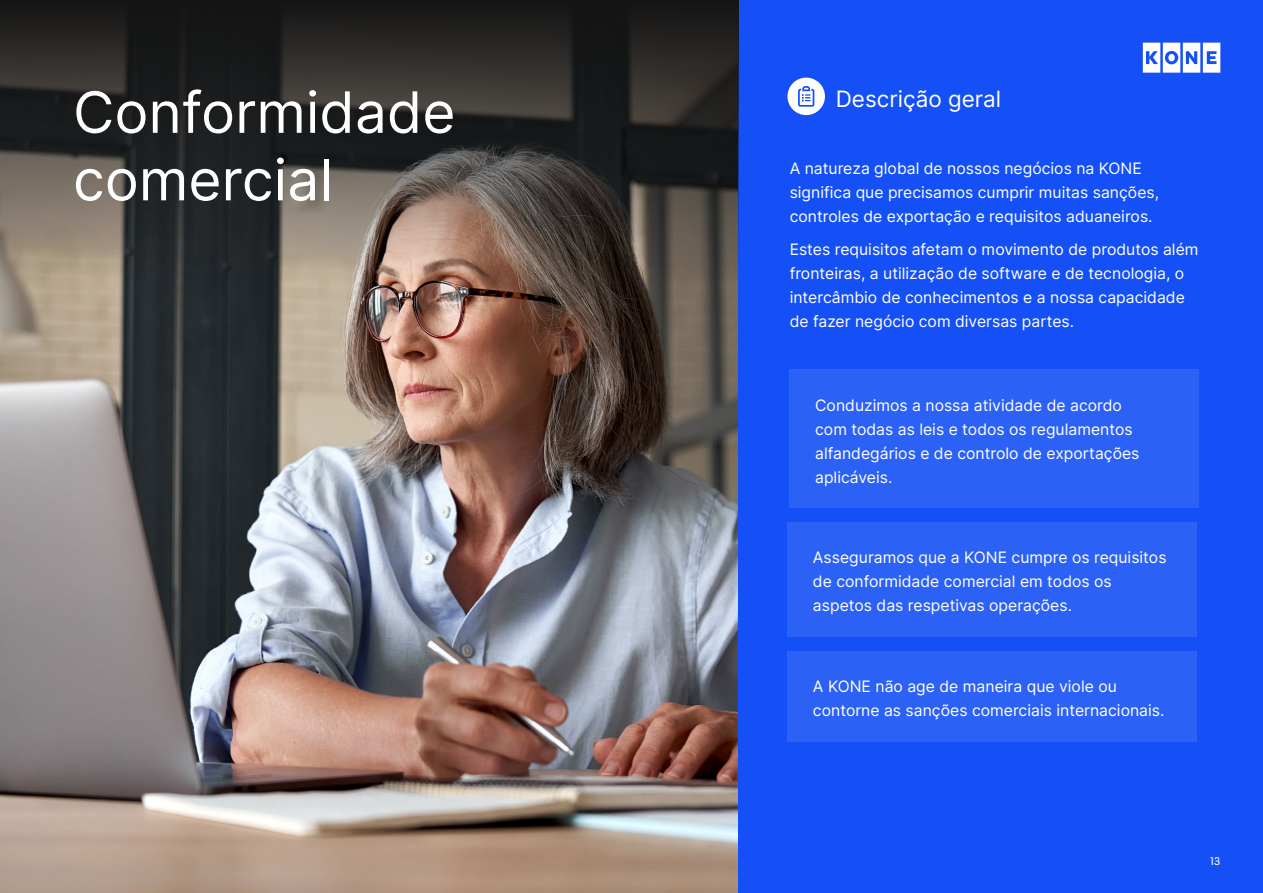
<style>
.page{position:relative;width:1263px;height:893px;background:#fff}
.page>*{position:absolute;margin:0;border:0;box-sizing:border-box;transform-origin:0 0}
.t1{font:57px/67.5px "Inter";color:#fff}
.t2{font:22.5px "Inter";color:#fff}
.t3{font:15.75px/24px "Inter";color:#fff}
.t4{font:12px "KONE Information";color:#fff}
</style>
<div class="page">
<img style="left:0;top:281px;width:738px;height:612px">
<div style="left:738px;top:0;width:525px;height:893px;background:#1450f5"></div>
<svg style="left:0;top:0;width:738px;height:281px;background:#3d3936"></svg>
<svg style="left:1143px;top:43px;width:77px;height:30px"></svg>
<div style="left:787px;top:78px;width:38px;height:37px;background:#fff;border-radius:50%"></div>
<svg style="left:798px;top:86px;width:16px;height:21px"></svg>
<div style="left:790px;top:370px;width:409px;height:138px;background:#2c61f6"></div>
<div style="left:787px;top:522px;width:410px;height:115px;background:#2c61f6"></div>
<div style="left:787px;top:651px;width:410px;height:90px;background:#2c61f6"></div>
<h1 class="t1" style="left:73px;top:77px;width:384px">Conformidade comercial</h1>
<h2 class="t2" style="left:836px;top:83px;width:167px">Descrição geral</h2>
<p class="t3" style="left:790px;top:156px;width:371px">A natureza global de nossos negócios na KONE significa que precisamos cumprir muitas sanções, controles de exportação e requisitos aduaneiros.</p>
<p class="t3" style="left:790px;top:237px;width:410px">Estes requisitos afetam o movimento de produtos além fronteiras, a utilização de software e de tecnologia, o intercâmbio de conhecimentos e a nossa capacidade de fazer negócio com diversas partes.</p>
<p class="t3" style="left:815px;top:392px;width:326px">Conduzimos a nossa atividade de acordo com todas as leis e todos os regulamentos alfandegários e de controlo de exportações aplicáveis.</p>
<p class="t3" style="left:813px;top:545px;width:355px">Asseguramos que a KONE cumpre os requisitos de conformidade comercial em todos os aspetos das respetivas operações.</p>
<p class="t3" style="left:813px;top:674px;width:353px">A KONE não age de maneira que viole ou contorne as sanções comerciais internacionais.</p>
<p class="t4" style="left:1210px;top:853px;width:12px">13</p>
</div>
